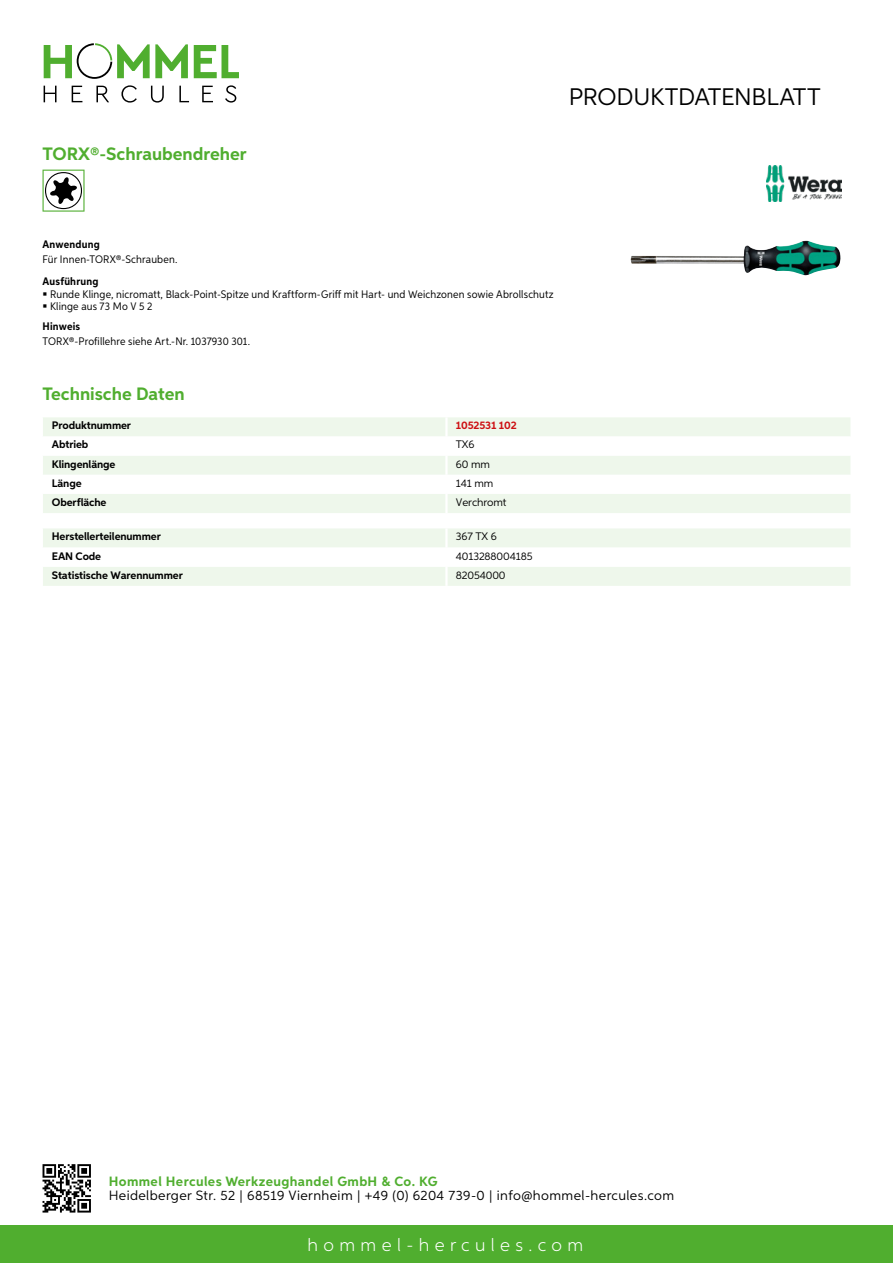
<style>
.page{position:relative;width:893px;height:1263px;background:#fff}
.page>*{position:absolute;margin:0;border:0;box-sizing:border-box;transform-origin:0 0}
.t1{font:24px "Aspira";letter-spacing:-.01em;color:#000}
.t2{font:700 18px "Aspira";color:#50ae2f}
.t3{font:300 18px "Aspira";letter-spacing:.3em;color:#fff}
.t4{font:13.5px "Aspira";letter-spacing:.03em;color:#000}
.t5{font:700 13.5px "Aspira";letter-spacing:.03em;color:#50ae2f}
.t6{font:10.95px/12.8px "Aspira Nar";letter-spacing:.015em;color:#000}
.t7{font:700 10.95px "Aspira";letter-spacing:-.01em;color:#000}
.t8{font:10.95px "Aspira";letter-spacing:-.01em;color:#000}
.t9{font:700 10.95px "Aspira Nar";letter-spacing:.02em;color:#000}
.t10{font:700 10.95px "Aspira";letter-spacing:-.01em;color:#cd1013}
</style>
<div class="page">
<div style="left:0;top:1226px;width:893px;height:37px;background:#50ae2f"></div>
<svg style="left:43px;top:1164px;width:48px;height:48px"></svg>
<svg style="left:194px;top:45px;width:45px;height:33px"></svg>
<svg style="left:44px;top:43px;width:144px;height:36px"></svg>
<svg style="left:44px;top:86px;width:13px;height:16px"></svg>
<svg style="left:72px;top:86px;width:10px;height:16px"></svg>
<svg style="left:96px;top:86px;width:13px;height:16px"></svg>
<svg style="left:121px;top:85px;width:16px;height:18px"></svg>
<svg style="left:151px;top:86px;width:13px;height:17px"></svg>
<svg style="left:179px;top:86px;width:10px;height:16px"></svg>
<svg style="left:202px;top:86px;width:11px;height:16px"></svg>
<svg style="left:225px;top:85px;width:11px;height:18px"></svg>
<div style="left:43px;top:417px;width:807px;height:96px;background:#eef7eb"></div>
<svg style="left:43px;top:436px;width:807px;height:58px"></svg>
<hr style="left:445px;top:417px;width:3px;height:19px;background:#fff">
<hr style="left:445px;top:436px;width:3px;height:20px;background:#fff">
<hr style="left:445px;top:456px;width:3px;height:19px;background:#fff">
<hr style="left:445px;top:475px;width:3px;height:19px;background:#fff">
<hr style="left:445px;top:494px;width:3px;height:19px;background:#fff">
<svg style="left:43px;top:528px;width:807px;height:58px"></svg>
<hr style="left:445px;top:567px;width:3px;height:19px;background:#fff">
<svg style="left:43px;top:170px;width:42px;height:42px"></svg>
<img style="left:630px;top:241px;width:211px;height:35px">
<img style="left:766px;top:166px;width:76px;height:36px">
<h2 class="t2" style="left:43px;top:142px;width:206px">TORX®-Schraubendreher</h2>
<h1 class="t1" style="left:569px;top:82px;width:253px">Produktdatenblatt</h1>
<p class="t9" style="left:43px;top:237px;width:59px">Anwendung</p>
<p class="t6" style="left:43px;top:252px;width:136px">Für Innen-TORX®-Schrauben.</p>
<p class="t9" style="left:43px;top:274px;width:58px">Ausführung</p>
<p class="t6" style="left:50px;top:287px;width:505px">Runde Klinge, nicromatt, Black-Point-Spitze und Kraftform-Griff mit Hart- und Weichzonen sowie Abrollschutz<br>Klinge aus 73 Mo V 5 2</p>
<p class="t9" style="left:43px;top:319px;width:39px">Hinweis</p>
<p class="t6" style="left:43px;top:334px;width:209px">TORX®-Profillehre siehe Art.-Nr. 1037930 301.</p>
<h2 class="t2" style="left:43px;top:383px;width:144px">Technische Daten</h2>
<p class="t7" style="left:52px;top:419px;width:81px">Produktnummer</p>
<p class="t10" style="left:456px;top:419px;width:62px">1052531 102</p>
<p class="t7" style="left:52px;top:438px;width:38px">Abtrieb</p>
<p class="t8" style="left:456px;top:438px;width:20px">TX6</p>
<p class="t7" style="left:52px;top:457px;width:65px">Klingenlänge</p>
<p class="t8" style="left:456px;top:457px;width:36px">60 mm</p>
<p class="t7" style="left:52px;top:476px;width:31px">Länge</p>
<p class="t8" style="left:456px;top:476px;width:39px">141 mm</p>
<p class="t7" style="left:52px;top:495px;width:56px">Oberfläche</p>
<p class="t8" style="left:456px;top:495px;width:52px">Verchromt</p>
<p class="t7" style="left:52px;top:530px;width:111px">Herstellerteilenummer</p>
<p class="t8" style="left:456px;top:530px;width:43px">367 TX 6</p>
<p class="t7" style="left:52px;top:549px;width:51px">EAN Code</p>
<p class="t8" style="left:456px;top:549px;width:78px">4013288004185</p>
<p class="t7" style="left:52px;top:568px;width:132px">Statistische Warennummer</p>
<p class="t8" style="left:456px;top:568px;width:51px">82054000</p>
<p class="t5" style="left:109px;top:1172px;width:330px">Hommel Hercules Werkzeughandel GmbH &amp; Co. KG</p>
<p class="t4" style="left:109px;top:1187px;width:567px">Heidelberger Str. 52 | 68519 Viernheim | +49 (0) 6204 739-0 | info@hommel-hercules.com</p>
<h2 class="t3" style="left:307px;top:1234px;width:277px">hommel-hercules.com</h2>
</div>
